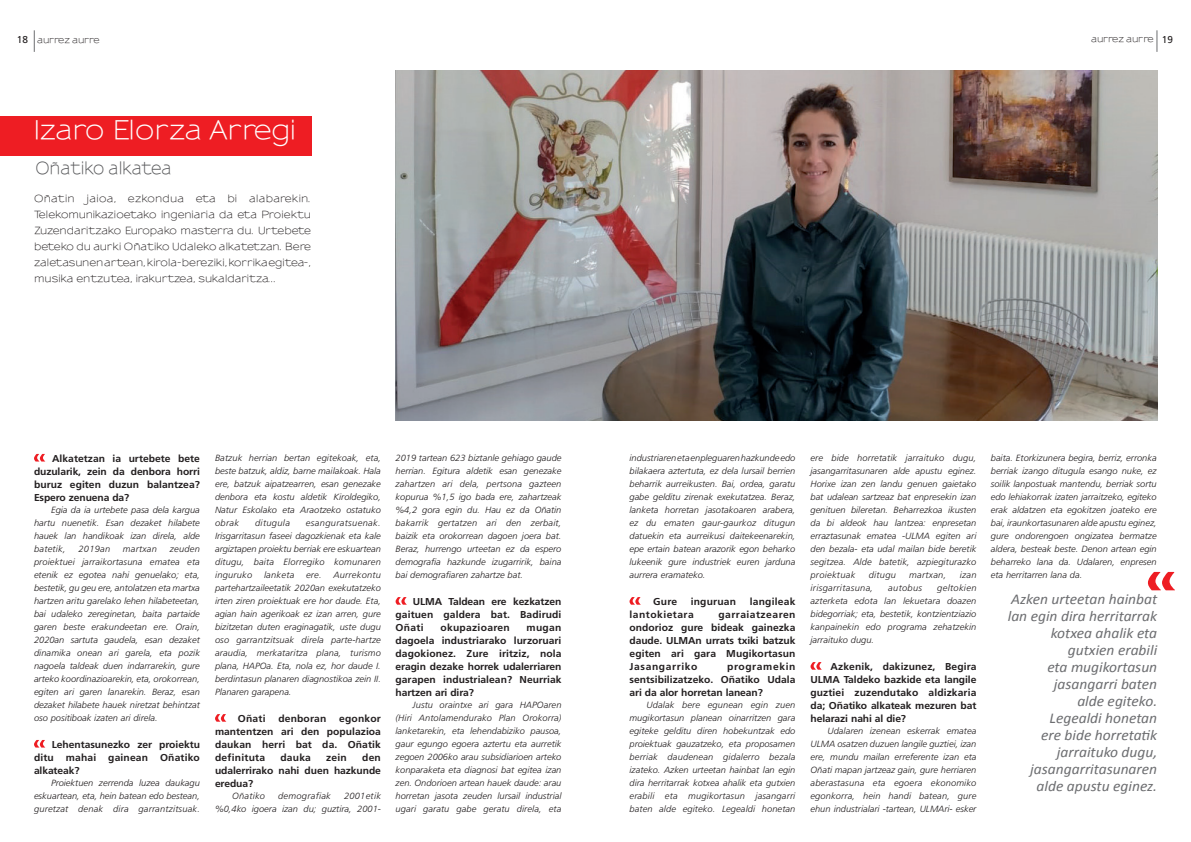
<style>
.page{position:relative;width:1191px;height:842px;background:#fff}
.page>*{position:absolute;margin:0;border:0;box-sizing:border-box;transform-origin:0 0}
.t1{font:600 26px "Sansumi";color:#fff}
.t2{font:600 17px "Sansumi";color:#57585a;scale:.89 1}
.t3{font:italic 15px/17px "Calibri";color:#6c6d70;text-align:right}
.t4{font:700 10px/13px "Frutiger LT Std";color:#231f20;text-align:justify}
.t5{font:600 10px/16px "Sansumi";color:#231f20;text-align:justify}
.t6{font:700 10px "Frutiger LT Std";letter-spacing:.02em;color:#231f20}
.t7{font:700 10px "Frutiger LT Std";letter-spacing:.025em;color:#231f20}
.t8{font:700 10px "Frutiger LT Std";letter-spacing:.045em;color:#231f20}
.t9{font:10px "Frutiger LT Std";color:#231f20}
.t10{font:italic 300 9px/13px "Frutiger LT Std";color:#231f20;text-align:justify}
.t11{font:italic 300 9px "Frutiger LT Std";letter-spacing:.03em;color:#231f20}
.t12{font:600 9px "Sansumi";color:#231f20}
.t13{font:italic 300 9px "Frutiger LT Std";letter-spacing:.035em;color:#231f20}
.t14{font:italic 300 9px "Frutiger LT Std";letter-spacing:.04em;color:#231f20}
.t15{font:italic 300 9px "Frutiger LT Std";letter-spacing:.025em;color:#231f20}
.s1{font-family:"Frutiger LT Std";font-weight:400;font-size:10px}
</style>
<div class="page">
<svg style="left:1156px;top:30px;width:1px;height:22px"></svg>
<svg style="left:34px;top:454px;width:11px;height:7px"></svg>
<svg style="left:34px;top:740px;width:11px;height:7px"></svg>
<svg style="left:215px;top:714px;width:11px;height:8px"></svg>
<svg style="left:395px;top:597px;width:12px;height:8px"></svg>
<svg style="left:34px;top:30px;width:1px;height:22px"></svg>
<img style="left:395px;top:71px;width:762px;height:350px">
<svg style="left:629px;top:597px;width:12px;height:8px"></svg>
<svg style="left:810px;top:662px;width:11px;height:8px"></svg>
<div style="left:0;top:116px;width:311px;height:40px;background:#ee1d23"></div>
<svg style="left:1147px;top:572px;width:28px;height:18px"></svg>
<p class="t12" style="left:17px;top:35px;width:84px"><span class="s1">18</span> aurrez aurre</p>
<h1 class="t1" style="left:32px;top:116px;width:265px">Izaro Elorza Arregi</h1>
<h2 class="t2" style="left:35px;top:159px;width:154px">Oñatiko alkatea</h2>
<p class="t5" style="left:34px;top:191px;width:279px">Oñatin jaioa, ezkondua eta bi alabarekin.<br>Telekomunikazioetako ingeniaria da eta Proiektu Zuzendaritzako Europako masterra du. Urtebete beteko du aurki Oñatiko Udaleko alkatetzan. Bere zaletasunen artean, kirola -bereziki, korrika egitea-, musika entzutea, irakurtzea, sukaldaritza...</p>
<p class="t12" style="left:1091px;top:34px;width:64px">aurrez aurre</p>
<p class="t9" style="left:1162px;top:34px;width:13px">19</p>
<p class="t4" style="left:34px;top:452px;width:167px;text-indent:18px">Alkatetzan ia urtebete bete duzularik, zein da denbora horri buruz egiten duzun balantzea?<br>Espero zenuena da?</p>
<p class="t10" style="left:34px;top:503px;width:167px;text-indent:17px">Egia da ia urtebete pasa dela kargua hartu nuenetik. Esan dezaket hilabete hauek lan handikoak izan direla, alde batetik,</p>
<p class="t10" style="left:34px;top:542px;width:167px;text-indent:136px">zeuden proiektuei jarraikortasuna ematea eta etenik ez egotea nahi genuelako; eta, bestetik, gu geu ere, antolatzen eta martxa hartzen aritu garelako lehen hilabeteetan, bai udaleko zereginetan, baita partaide garen beste erakundeetan ere. Orain, 2020an sartuta gaudela, esan dezaket dinamika onean ari garela, eta pozik nagoela taldeak duen indarrarekin, gure arteko koordinazioarekin, eta, orokorrean, egiten ari garen lanarekin. Beraz, esan dezaket hilabete hauek niretzat behintzat oso positiboak izaten ari direla.</p>
<p class="t4" style="left:34px;top:738px;width:167px;text-indent:18px">Lehentasunezko zer proiektu ditu mahai gainean Oñatiko alkateak?</p>
<p class="t10" style="left:34px;top:776px;width:167px;text-indent:17px">Proiektuen zerrenda luzea daukagu eskuartean, eta, hein batean edo bestean, guretzat denak dira garrantzitsuak.</p>
<p class="t10" style="left:78px;top:542px;width:33px">2019an</p>
<p class="t11" style="left:123px;top:543px;width:36px">martxan</p>
<p class="t10" style="left:215px;top:451px;width:167px">Batzuk herrian bertan egitekoak, eta, beste batzuk, aldiz, barne mailakoak. Hala ere, batzuk aipatzearren, esan genezake denbora eta kostu aldetik Kiroldegiko, Natur Eskolako eta Araotzeko ostatuko obrak</p>
<p class="t10" style="left:215px;top:516px;width:167px;text-indent:91px">esanguratsuenak.<br>Irisgarritasun faseei dagozkienak eta kale argiztapen proiektu berriak ere eskuartean ditugu, baita Elorregiko komunaren inguruko</p>
<p class="t14" style="left:255px;top:517px;width:36px">ditugula</p>
<p class="t10" style="left:215px;top:568px;width:167px;text-indent:118px">Aurrekontu partehartzaileetatik 2020an exekutatzeko irten ziren proiektuak ere hor daude. Eta, agian hain agerikoak ez izan arren, gure bizitzetan duten eraginagatik, uste dugu oso garrantzitsuak direla parte-hartze araudia, merkataritza plana, turismo plana, HAPOa. Eta, nola ez, hor daude I. berdintasun planaren diagnostikoa zein II.<br>Planaren garapena.</p>
<p class="t4" style="left:238px;top:712px;width:29px">Oñati</p>
<p class="t4" style="left:278px;top:712px;width:50px">denboran</p>
<p class="t15" style="left:264px;top:569px;width:32px">lanketa</p>
<p class="t10" style="left:306px;top:568px;width:17px">ere.</p>
<p class="t4" style="left:215px;top:712px;width:167px;text-indent:124px">egonkor mantentzen ari den populazioa daukan herri bat da. Oñatik definituta</p>
<p class="t4" style="left:215px;top:751px;width:167px;text-indent:147px">den udalerrirako nahi duen hazkunde eredua?</p>
<p class="t11" style="left:232px;top:790px;width:35px">Oñatiko</p>
<p class="t11" style="left:278px;top:790px;width:54px">demografiak</p>
<p class="t4" style="left:280px;top:751px;width:32px">dauka</p>
<p class="t4" style="left:326px;top:751px;width:22px">zein</p>
<p class="t10" style="left:215px;top:789px;width:167px;text-align:right">2001etik<br>%0,4ko igoera izan du; guztira, 2001-</p>
<p class="t10" style="left:395px;top:451px;width:167px">2019 tartean 623 biztanle gehiago gaude herrian. Egitura aldetik esan genezake zahartzen ari dela, pertsona gazteen kopurua %1,5 igo bada ere, zahartzeak %4,2 gora egin du. Hau ez da Oñatin bakarrik gertatzen ari den zerbait, baizik eta orokorrean dagoen joera bat.<br>Beraz, hurrengo urteetan ez da espero demografia hazkunde izugarririk, baina bai demografiaren zahartze bat.</p>
<p class="t4" style="left:395px;top:595px;width:167px;text-indent:17px">ULMA Taldean ere kezkatzen gaituen galdera bat. Badirudi Oñati</p>
<p class="t7" style="left:440px;top:621px;width:71px">okupazioaren</p>
<p class="t4" style="left:395px;top:621px;width:167px;text-indent:131px">mugan dagoela industriarako lurzoruari dagokionez. Zure iritziz, nola eragin dezake horrek udalerriaren garapen industrialean? Neurriak hartzen ari dira?</p>
<p class="t10" style="left:395px;top:698px;width:167px;text-indent:17px">Justu oraintxe ari gara HAPOaren (Hiri Antolamendurako Plan Orokorra) lanketarekin, eta lehendabiziko pausoa, gaur egungo egoera aztertu eta aurretik zegoen 2006ko arau subsidiarioen arteko konparaketa eta diagnosi bat egitea izan zen. Ondorioen artean hauek daude: arau horretan jasota zeuden lursail industrial ugari garatu gabe geratu direla, eta</p>
<p class="t10" style="left:629px;top:451px;width:167px">industriaren eta enpleguaren hazkunde edo bilakaera aztertuta, ez dela lursail berrien beharrik aurreikusten. Bai, ordea, garatu gabe gelditu zirenak exekutatzea. Beraz, lanketa horretan jasotakoaren arabera, ez du ematen gaur-gaurkoz ditugun datuekin eta aurreikusi daitekeenarekin, epe ertain batean arazorik egon beharko lukeenik gure industriek euren jarduna aurrera eramateko.</p>
<p class="t4" style="left:653px;top:595px;width:25px">Gure</p>
<p class="t6" style="left:691px;top:595px;width:47px">inguruan</p>
<p class="t6" style="left:750px;top:595px;width:47px">langileak</p>
<p class="t8" style="left:629px;top:608px;width:66px">lantokietara</p>
<p class="t4" style="left:629px;top:608px;width:167px;text-indent:89px">garraiatzearen ondorioz gure bideak gainezka daude. ULMAn urrats txiki batzuk egiten ari gara Mugikortasun Jasangarriko</p>
<p class="t4" style="left:629px;top:660px;width:167px;text-indent:98px">programekin sentsibilizatzeko. Oñatiko Udala ari da alor horretan lanean?</p>
<p class="t10" style="left:629px;top:698px;width:167px;text-indent:17px">Udalak bere egunean egin zuen mugikortasun planean oinarritzen gara egiteke gelditu diren hobekuntzak edo proiektuak gauzatzeko, eta proposamen berriak daudenean gidalerro bezala izateko. Azken urteetan hainbat lan egin dira herritarrak kotxea ahalik eta gutxien erabili eta mugikortasun jasangarri baten alde egiteko. Legealdi honetan</p>
<p class="t10" style="left:810px;top:451px;width:167px">ere bide horretatik jarraituko dugu, jasangarritasunaren alde apustu eginez.<br>Horixe izan zen landu genuen gaietako bat udalean sartzeaz bat enpresekin izan genituen bileretan. Beharrezkoa ikusten da bi aldeok hau lantzea: enpresetan erraztasunak ematea -ULMA egiten ari den bezala- eta udal mailan bide beretik segitzea. Alde batetik, azpiegiturazko proiektuak</p>
<p class="t10" style="left:868px;top:568px;width:29px">ditugu</p>
<p class="t11" style="left:909px;top:569px;width:39px">martxan,</p>
<p class="t10" style="left:959px;top:568px;width:18px">izan</p>
<p class="t13" style="left:810px;top:582px;width:64px">irisgarritasuna,</p>
<p class="t13" style="left:888px;top:582px;width:35px">autobus</p>
<p class="t10" style="left:810px;top:581px;width:167px;text-indent:127px">geltokien azterketa edota lan lekuetara doazen bidegorriak; eta, bestetik, kontzientziazio kanpainekin edo programa zehatzekin jarraituko dugu.</p>
<p class="t4" style="left:810px;top:660px;width:167px;text-indent:20px">Azkenik, dakizunez, Begira ULMA Taldeko bazkide eta langile guztiei zuzendutako aldizkaria da; Oñatiko alkateak mezuren bat helarazi nahi al die?</p>
<p class="t10" style="left:810px;top:724px;width:167px;text-indent:17px">Udalaren izenean eskerrak ematea ULMA osatzen duzuen langile guztiei, izan ere, mundu mailan erreferente izan eta Oñati mapan jartzeaz gain, gure herriaren aberastasuna eta egoera ekonomiko egonkorra, hein handi batean, gure ehun industrialari -tartean, ULMAri- esker</p>
<p class="t10" style="left:990px;top:451px;width:167px">baita. Etorkizunera begira, berriz, erronka berriak izango ditugula esango nuke, ez soilik lanpostuak mantendu, berriak sortu edo lehiakorrak izaten jarraitzeko, egiteko erak aldatzen eta egokitzen joateko ere bai, iraunkortasunaren alde apustu eginez, gure ondorengoen ongizatea bermatze aldera, besteak beste. Denon artean egin beharreko lana da. Udalaren, enpresen eta herritarren lana da.</p>
<h3 class="t3" style="left:1007px;top:590px;width:151px">Azken urteetan hainbat lan egin dira herritarrak kotxea ahalik eta gutxien erabili<br>eta mugikortasun jasangarri baten<br>alde egiteko.<br>Legealdi honetan<br>ere bide horretatik jarraituko dugu, jasangarritasunaren alde apustu eginez.</h3>
</div>
